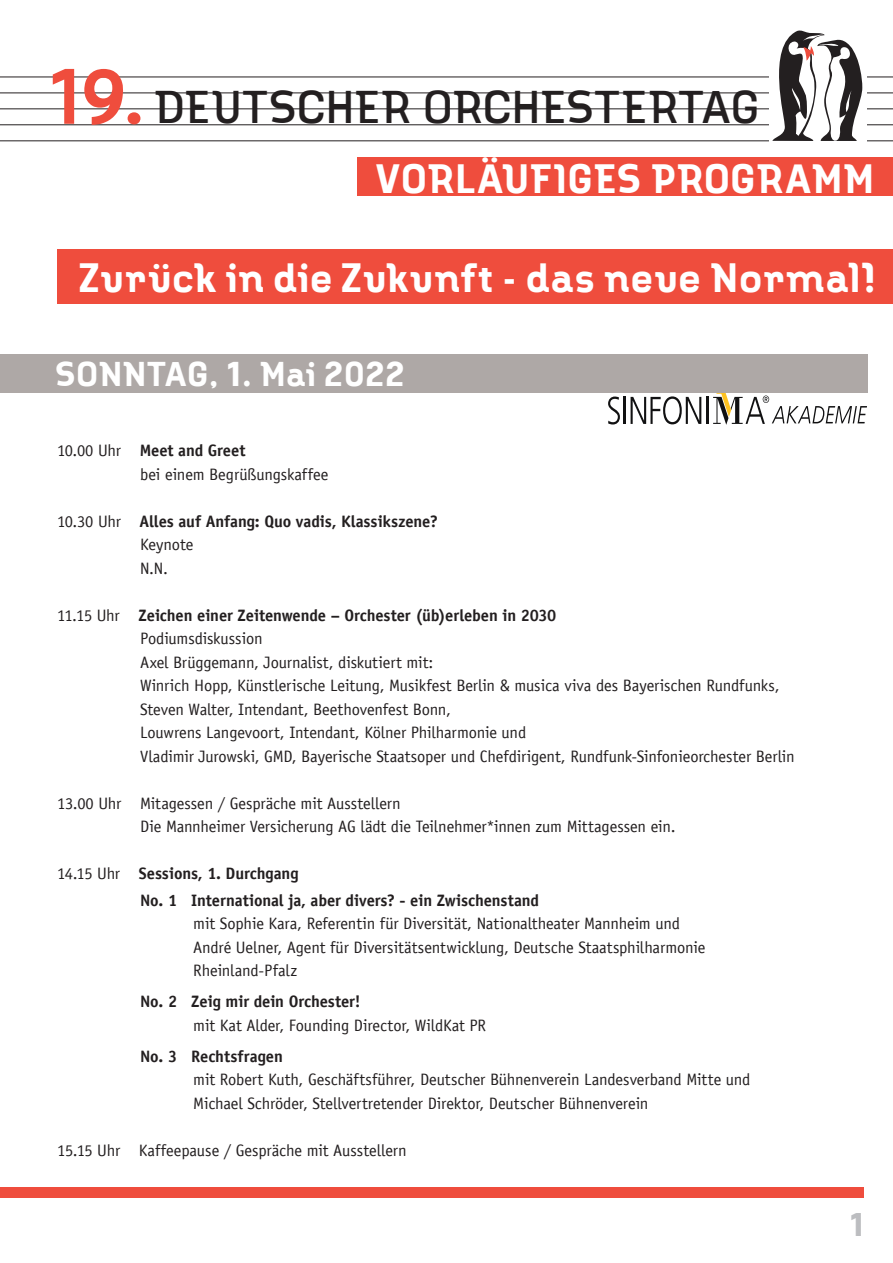
<style>
.page{position:relative;width:893px;height:1263px;background:#fff}
.page>*{position:absolute;margin:0;border:0;box-sizing:border-box;transform-origin:0 0}
.t1{font:600 72px "Envy";color:#ef4d3d}
.t2{font:42px "Envy";letter-spacing:-.01em;color:#231f20}
.t3{font:700 37.5px "Envy";letter-spacing:-.015em;color:#fff}
.t4{font:700 31.5px "Envy";letter-spacing:-.02em;color:#fff}
.t5{font:700 30px "Envy";color:#bcbdc0}
.t6{font:16.5px "Officina Sans LT";letter-spacing:-.01em;color:#231f20}
.t7{font:700 16.5px "Officina Sans LT";letter-spacing:-.005em;color:#231f20}
.s1{font-weight:400}
</style>
<div class="page">
<div style="left:0;top:1187px;width:863px;height:11px;background:#ef4d3d"></div>
<div style="left:357px;top:157px;width:536px;height:38px;background:#ef4d3d"></div>
<hr style="left:0;top:77px;width:893px;height:1px;background:#231f20">
<hr style="left:0;top:93px;width:893px;height:1px;background:#231f20">
<hr style="left:0;top:109px;width:893px;height:1px;background:#231f20">
<hr style="left:0;top:125px;width:893px;height:1px;background:#231f20">
<hr style="left:0;top:141px;width:893px;height:1px;background:#231f20">
<div style="left:770px;top:28px;width:97px;height:114px;background:#fff"></div>
<svg style="left:772px;top:31px;width:90px;height:110px"></svg>
<hr style="left:624px;top:397px;width:2px;height:27px;background:#111112">
<svg style="left:608px;top:396px;width:12px;height:28px"></svg>
<svg style="left:631px;top:396px;width:70px;height:28px"></svg>
<hr style="left:706px;top:397px;width:2px;height:27px;background:#111112">
<svg style="left:713px;top:393px;width:154px;height:32px"></svg>
<div style="left:57px;top:249px;width:836px;height:55px;background:#ef4d3d"></div>
<div style="left:0;top:355px;width:867px;height:38px;background:#aea8a6"></div>
<p class="t1" style="left:46px;top:48px;width:99px">19.</p>
<p class="t2" style="left:153px;top:79px;width:609px">DEUTSCHER ORCHESTERTAG</p>
<p class="t3" style="left:374px;top:153px;width:503px">VORLÄUFIGES PROGRAMM</p>
<p class="t3" style="left:78px;top:252px;width:798px">Zurück in die Zukunft - das neue Normal!</p>
<p class="t4" style="left:55px;top:353px;width:351px">SONNTAG, 1. Mai 2022</p>
<p class="t7" style="left:57px;top:440px;width:190px"><span class="s1">10.00 Uhr</span> Meet and Greet</p>
<p class="t6" style="left:140px;top:464px;width:190px">bei einem Begrüßungskaffee</p>
<p class="t7" style="left:57px;top:511px;width:382px"><span class="s1">10.30 Uhr</span> Alles auf Anfang: Quo vadis, Klassikszene?</p>
<p class="t6" style="left:140px;top:535px;width:55px">Keynote</p>
<p class="t6" style="left:140px;top:558px;width:29px">N.N.</p>
<p class="t7" style="left:57px;top:605px;width:501px"><span class="s1">11.15 Uhr</span> Zeichen einer Zeitenwende – Orchester (üb)erleben in 2030</p>
<p class="t6" style="left:140px;top:629px;width:124px">Podiumsdiskussion</p>
<p class="t6" style="left:140px;top:652px;width:295px">Axel Brüggemann, Journalist, diskutiert mit:</p>
<p class="t6" style="left:140px;top:676px;width:641px">Winrich Hopp, Künstlerische Leitung, Musikfest Berlin &amp; musica viva des Bayerischen Rundfunks,</p>
<p class="t6" style="left:140px;top:699px;width:312px">Steven Walter, Intendant, Beethovenfest Bonn,</p>
<p class="t6" style="left:140px;top:723px;width:388px">Louwrens Langevoort, Intendant, Kölner Philharmonie und</p>
<p class="t6" style="left:140px;top:746px;width:656px">Vladimir Jurowski, GMD, Bayerische Staatsoper und Chefdirigent, Rundfunk-Sinfonieorchester Berlin</p>
<p class="t6" style="left:57px;top:793px;width:345px">13.00 Uhr Mitagessen / Gespräche mit Ausstellern</p>
<p class="t6" style="left:140px;top:817px;width:537px">Die Mannheimer Versicherung AG lädt die Teilnehmer*innen zum Mittagessen ein.</p>
<p class="t7" style="left:57px;top:863px;width:243px"><span class="s1">14.15 Uhr</span> Sessions, 1. Durchgang</p>
<p class="t7" style="left:140px;top:890px;width:400px">No. 1 International ja, aber divers? - ein Zwischenstand</p>
<p class="t6" style="left:193px;top:914px;width:488px">mit Sophie Kara, Referentin für Diversität, Nationaltheater Mannheim und</p>
<p class="t6" style="left:193px;top:937px;width:514px">André Uelner, Agent für Diversitätsentwicklung, Deutsche Staatsphilharmonie</p>
<p class="t6" style="left:193px;top:961px;width:105px">Rheinland-Pfalz</p>
<p class="t7" style="left:140px;top:991px;width:222px">No. 2 Zeig mir dein Orchester!</p>
<p class="t6" style="left:193px;top:1015px;width:294px">mit Kat Alder, Founding Director, WildKat PR</p>
<p class="t7" style="left:140px;top:1046px;width:144px">No. 3 Rechtsfragen</p>
<p class="t6" style="left:193px;top:1070px;width:559px">mit Robert Kuth, Geschäftsführer, Deutscher Bühnenverein Landesverband Mitte und</p>
<p class="t6" style="left:193px;top:1093px;width:457px">Michael Schröder, Stellvertretender Direktor, Deutscher Bühnenverein</p>
<p class="t6" style="left:57px;top:1140px;width:351px">15.15 Uhr Kaffeepause / Gespräche mit Ausstellern</p>
<p class="t5" style="left:849px;top:1204px;width:17px">1</p>
</div>
